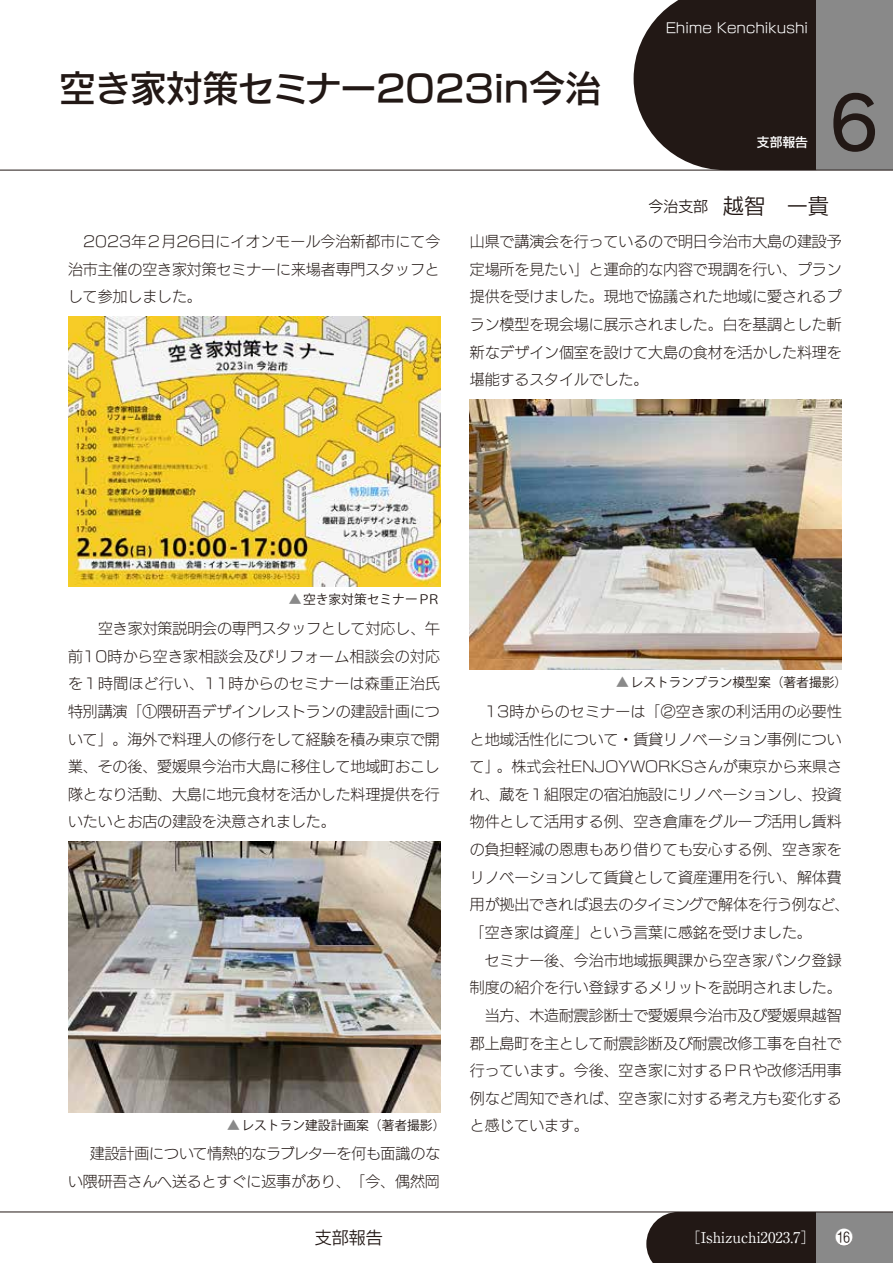
<style>
.page{position:relative;width:893px;height:1263px;background:#fff}
.page>*{position:absolute;margin:0;border:0;box-sizing:border-box;transform-origin:0 0}
.t1{font:72.3px "Rodin Pro DB 90 msp RKSJ H";color:#221815}
.t2{font:36.15px "New Rodin Pro DB 90 msp RKSJ H";color:#221815}
.t3{font:16.95px "New Rodin Pro M 90 msp RKSJ H";color:#221815}
.t4{font:14.85px/27.6px "New Rodin Pro L 90 msp RKSJ H";color:#221815;text-align:justify}
.t5{font:14.85px "Ryumin Pro Regular 90 msp RKSJ H";color:#fff}
.t6{font:14.85px "New Rodin Pro M 90 msp RKSJ H";color:#221815}
.t7{font:13.8px "New Rodin Pro M 90 msp RKSJ H";color:#fff}
.t8{font:12.75px "Koz Go Pro Regular 90 msp RKSJ H";color:#221815}
.t9{font:12.75px "New Rodin Pro DB 90 msp RKSJ H";color:#fff}
.s1{font-size:21.3px}
.s2{color:#898989}
</style>
<div class="page">
<svg style="left:646px;top:1212px;width:32px;height:51px;background:#453d3a"></svg>
<svg style="left:634px;top:0;width:182px;height:170px;background:#382f2d"></svg>
<div style="left:678px;top:1212px;width:138px;height:51px;background:#221815"></div>
<div style="left:816px;top:1212px;width:77px;height:51px;background:#898989"></div>
<div style="left:816px;top:0;width:77px;height:170px;background:#898989"></div>
<hr style="left:0;top:1211px;width:893px;height:1px;background:#221815">
<hr style="left:0;top:170px;width:893px;height:1px;background:#221815">
<img style="left:68px;top:317px;width:372px;height:270px">
<img style="left:470px;top:400px;width:372px;height:270px">
<img style="left:68px;top:842px;width:372px;height:270px">
<svg style="left:835px;top:1229px;width:18px;height:17px"></svg>
<h2 class="t2" style="left:60px;top:57px;width:543px">空き家対策セミナー2023in今治</h2>
<p class="t7" style="left:666px;top:17px;width:144px">Ehime Kenchikushi</p>
<p class="t9" style="left:757px;top:132px;width:52px">支部報告</p>
<h1 class="t1" style="left:829px;top:76px;width:51px">6</h1>
<p class="t6" style="left:649px;top:194px;width:182px">今治支部　<span class="s1">越智　一貴</span></p>
<p class="t4" style="left:68px;top:226px;width:374px">　2023年２月26日にイオンモール今治新都市にて今治市主催の空き家対策セミナーに来場者専門スタッフとして参加しました。</p>
<p class="t4" style="left:470px;top:226px;width:373px">山県で講演会を行っているので明日今治市大島の建設予定場所を見たい」と運命的な内容で現調を行い、プラン提供を受けました。現地で協議された地域に愛されるプラン模型を現会場に展示されました。白を基調とした斬新なデザイン個室を設けて大島の食材を活かした料理を堪能するスタイルでした。</p>
<p class="t8" style="left:289px;top:591px;width:153px"><span class="s2">▲</span>空き家対策セミナーＰＲ</p>
<p class="t4" style="left:68px;top:613px;width:374px;text-indent:15px">　空き家対策説明会の専門スタッフとして対応し、午前10時から空き家相談会及びリフォーム相談会の対応を１時間ほど行い、11時からのセミナーは森重正治氏特別講演「①隈研吾デザインレストランの建設計画について」。海外で料理人の修行をして経験を積み東京で開業、その後、愛媛県今治市大島に移住して地域町おこし隊となり活動、大島に地元食材を活かした料理提供を行いたいとお店の建設を決意されました。</p>
<p class="t8" style="left:227px;top:1117px;width:220px"><span class="s2">▲</span>レストラン建設計画案（著者撮影）</p>
<p class="t4" style="left:68px;top:1138px;width:374px;text-align:center">　建設計画について情熱的なラブレターを何も面識のない隈研吾さんへ送るとすぐに返事があり、「今、偶然岡</p>
<p class="t8" style="left:616px;top:674px;width:232px"><span class="s2">▲</span>レストランプラン模型案（著者撮影）</p>
<p class="t4" style="left:470px;top:696px;width:381px;text-align:left">　13時からのセミナーは「②空き家の利活用の必要性と地域活性化について・賃貸リノベーション事例について」。株式会社ENJOYWORKSさんが東京から来県され、蔵を１組限定の宿泊施設にリノベーションし、投資物件として活用する例、空き倉庫をグループ活用し賃料の負担軽減の恩恵もあり借りても安心する例、空き家をリノベーションして賃貸として資産運用を行い、解体費用が拠出できれば退去のタイミングで解体を行う例など、「空き家は資産」という言葉に感銘を受けました。</p>
<p class="t4" style="left:470px;top:945px;width:373px;text-indent:15px">セミナー後、今治市地域振興課から空き家バンク登録制度の紹介を行い登録するメリットを説明されました。　当方、木造耐震診断士で愛媛県今治市及び愛媛県越智郡上島町を主として耐震診断及び耐震改修工事を自社で行っています。今後、空き家に対するＰＲや改修活用事例など周知できれば、空き家に対する考え方も変化すると感じています。</p>
<p class="t3" style="left:315px;top:1223px;width:69px">支部報告</p>
<p class="t5" style="left:686px;top:1226px;width:131px">［Ishizuchi2023.7］</p>
</div>
